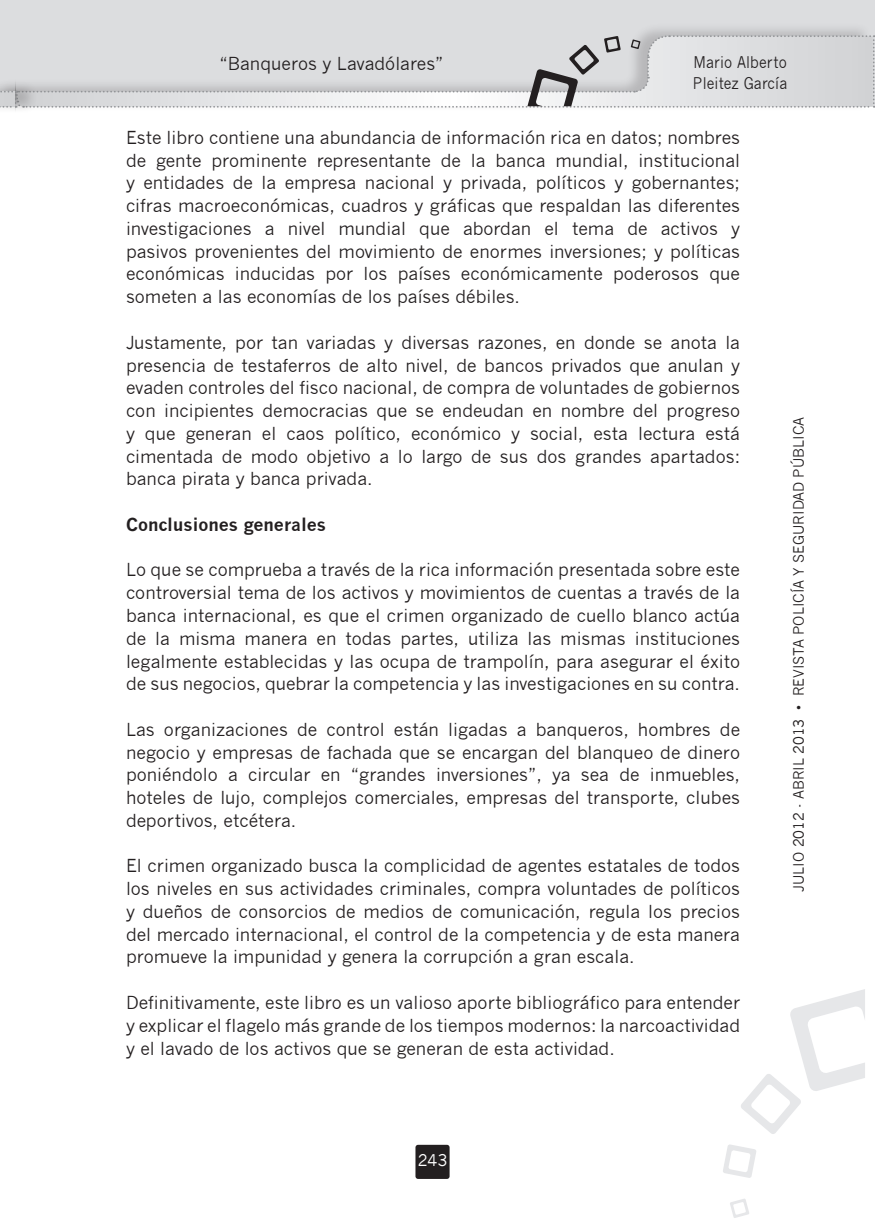
<style>
.page{position:relative;width:875px;height:1223px;background:#fff}
.page>*{position:absolute;margin:0;border:0;box-sizing:border-box;transform-origin:0 0}
.t1{font:17.5px/22.8px "News Gothic";color:#231f20;text-align:justify}
.t2{font:700 17.5px "News Gothic";color:#231f20}
.t3{font:15.75px/20.5px "News Gothic";letter-spacing:.01em;color:#231f20;scale:.9 1}
.t4{font:15.75px "News Gothic";color:#fff}
.t5{font:14px "News Gothic";color:#231f20}
</style>
<div class="page">
<div style="left:0;top:0;width:16px;height:106px;background:#dcdddf"></div>
<div style="left:0;top:23px;width:16px;height:90px;background:#231f20;opacity:.2"></div>
<div style="left:16px;top:0;width:859px;height:106px;background:#dcdddf"></div>
<div style="left:16px;top:21px;width:855px;height:91px;background:#231f20;opacity:.2"></div>
<div style="left:16px;top:23px;width:21px;height:90px;background:#231f20;opacity:.2"></div>
<svg style="left:0;top:34px;width:875px;height:75px"></svg>
<svg style="left:741px;top:989px;width:124px;height:145px"></svg>
<svg style="left:723px;top:1144px;width:33px;height:33px"></svg>
<svg style="left:730px;top:1199px;width:19px;height:18px"></svg>
<div style="left:415px;top:1144px;width:34px;height:34px;background:#231f20;border-radius:3px"></div>
<p class="t1" style="left:219px;top:52px;width:225px">“Banqueros y Lavadólares”</p>
<p class="t3" style="left:693px;top:52px;width:106px">Mario Alberto<br>Pleitez García</p>
<p class="t1" style="left:126px;top:126px;width:615px">Este libro contiene una abundancia de información rica en datos; nombres de gente prominente representante de la banca mundial, institucional y entidades de la empresa nacional y privada, políticos y gobernantes; cifras macroeconómicas, cuadros y gráficas que respaldan las diferentes investigaciones a nivel mundial que abordan el tema de activos y pasivos provenientes del movimiento de enormes inversiones; y políticas económicas inducidas por los países económicamente poderosos que someten a las economías de los países débiles.</p>
<p class="t1" style="left:126px;top:331px;width:616px">Justamente, por tan variadas y diversas razones, en donde se anota la presencia de testaferros de alto nivel, de bancos privados que anulan y evaden controles del fisco nacional, de compra de voluntades de gobiernos con incipientes democracias que se endeudan en nombre del progreso y que generan el caos político, económico y social, esta lectura está cimentada de modo objetivo a lo largo de sus dos grandes apartados: banca pirata y banca privada.</p>
<p class="t2" style="left:126px;top:513px;width:202px">Conclusiones generales</p>
<p class="t1" style="left:126px;top:558px;width:616px">Lo que se comprueba a través de la rica información presentada sobre este controversial tema de los activos y movimientos de cuentas a través de la banca internacional, es que el crimen organizado de cuello blanco actúa de la misma manera en todas partes, utiliza las mismas instituciones legalmente establecidas y las ocupa de trampolín, para asegurar el éxito de sus negocios, quebrar la competencia y las investigaciones en su contra.</p>
<p class="t1" style="left:126px;top:718px;width:616px">Las organizaciones de control están ligadas a banqueros, hombres de negocio y empresas de fachada que se encargan del blanqueo de dinero poniéndolo a circular en “grandes inversiones”, ya sea de inmuebles, hoteles de lujo, complejos comerciales, empresas del transporte, clubes deportivos, etcétera.</p>
<p class="t1" style="left:126px;top:854px;width:616px">El crimen organizado busca la complicidad de agentes estatales de todos los niveles en sus actividades criminales, compra voluntades de políticos y dueños de consorcios de medios de comunicación, regula los precios del mercado internacional, el control de la competencia y de esta manera promueve la impunidad y genera la corrupción a gran escala.</p>
<p class="t1" style="left:126px;top:991px;width:616px">Definitivamente, este libro es un valioso aporte bibliográfico para entender y explicar el flagelo más grande de los tiempos modernos: la narcoactividad y el lavado de los activos que se generan de esta actividad.</p>
<p class="t4" style="left:418px;top:1150px;width:31px">243</p>
<p class="t5" style="left:790px;top:891px;width:476px;rotate:-90deg">JULIO 2012 - ABRIL 2013 • REVISTA POLICÍA Y SEGURIDAD PÚBLICA</p>
</div>
